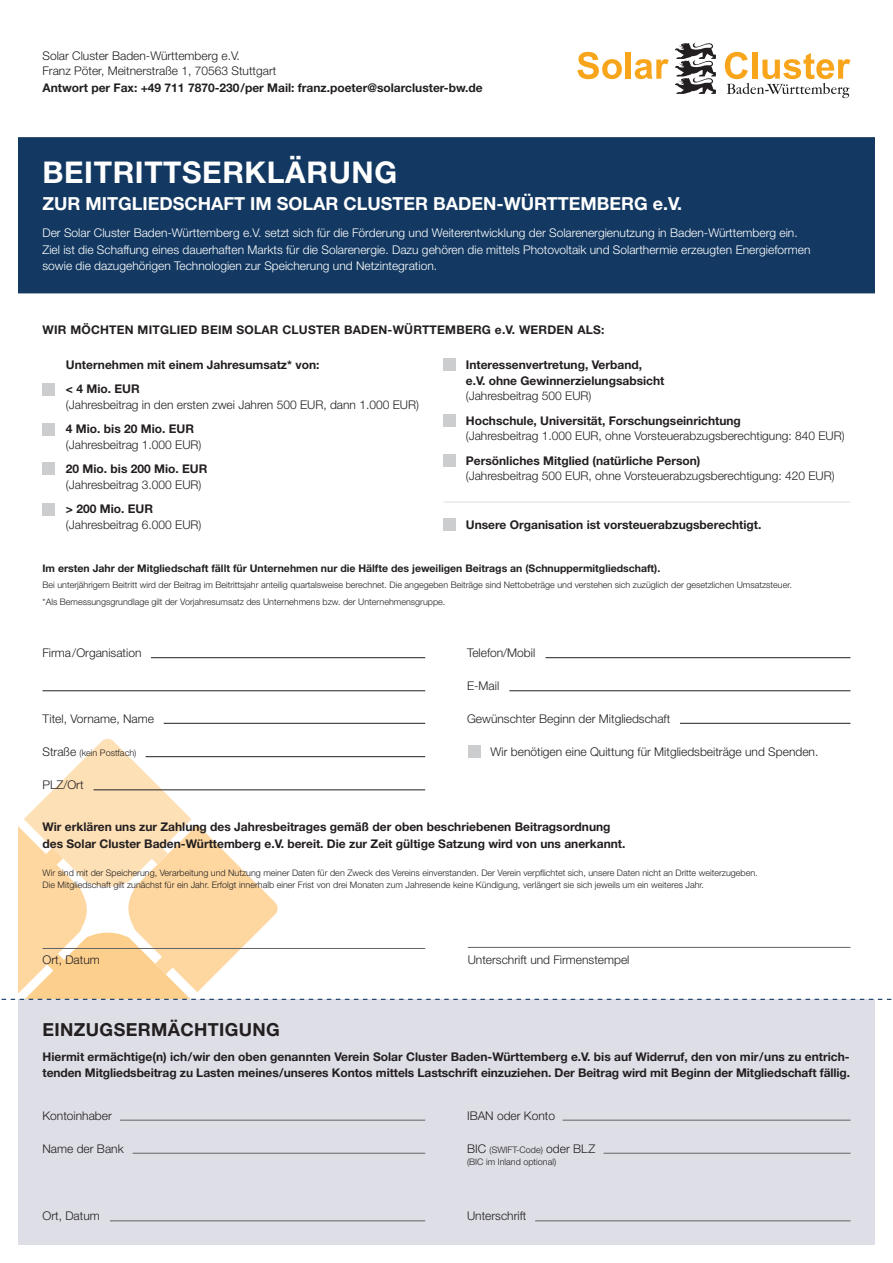
<style>
.page{position:relative;width:893px;height:1263px;background:#fff}
.page>*{position:absolute;margin:0;border:0;box-sizing:border-box;transform-origin:0 0}
.t1{font:700 30px "Helvetica Neue LT Pro";letter-spacing:.02em;color:#fff}
.t2{font:700 18px "Helvetica Neue LT Pro";color:#fff}
.t3{font:700 18px "Helvetica Neue LT Pro";letter-spacing:.02em;color:#231f20}
.t4{font:700 12px/16.5px "Helvetica Neue LT Pro";color:#231f20}
.t5{font:300 12px/15px "Helvetica Neue LT Pro";color:#231f20}
.t6{font:300 12px/16.5px "Helvetica Neue LT Pro";color:#fff}
.t7{font:700 12px "Helvetica Neue LT Pro";letter-spacing:.02em;color:#231f20}
.t8{font:700 10.5px "Helvetica Neue LT Pro";color:#231f20}
.t9{font:300 9px/12px "Helvetica Neue LT Pro";color:#231f20}
.s1{font-size:12px}
</style>
<div class="page">
<div style="left:0;top:999px;width:893px;height:264px;background:#dddee6"></div>
<div style="left:19px;top:137px;width:855px;height:156px;background:#133962"></div>
<svg style="left:577px;top:52px;width:45px;height:27px"></svg>
<div style="left:626px;top:52px;width:5px;height:27px;background:#f9a51b"></div>
<svg style="left:635px;top:59px;width:34px;height:20px"></svg>
<svg style="left:725px;top:52px;width:125px;height:46px"></svg>
<svg style="left:675px;top:43px;width:41px;height:51px"></svg>
<div style="left:443px;top:358px;width:13px;height:13px;background:#cccdcf"></div>
<div style="left:443px;top:414px;width:13px;height:13px;background:#cccdcf"></div>
<div style="left:443px;top:454px;width:13px;height:13px;background:#cccdcf"></div>
<div style="left:43px;top:383px;width:12px;height:13px;background:#cccdcf"></div>
<div style="left:43px;top:423px;width:12px;height:12px;background:#cccdcf"></div>
<div style="left:43px;top:462px;width:12px;height:13px;background:#cccdcf"></div>
<div style="left:43px;top:503px;width:12px;height:12px;background:#cccdcf"></div>
<div style="left:443px;top:518px;width:13px;height:13px;background:#cccdcf"></div>
<hr style="left:443px;top:502px;width:407px;height:1px;background:#dcdddf">
<div style="left:0;top:0;width:893px;height:1263px;border:18px solid #fff"></div>
<svg style="left:0;top:739px;width:893px;height:341px"></svg>
<hr style="left:110px;top:1220px;width:315px;height:1px;background:#636366">
<hr style="left:535px;top:1220px;width:315px;height:1px;background:#636366">
<hr style="left:133px;top:1153px;width:292px;height:1px;background:#636366">
<hr style="left:120px;top:1120px;width:305px;height:1px;background:#636366">
<hr style="left:563px;top:1120px;width:287px;height:1px;background:#636366">
<hr style="left:604px;top:1153px;width:246px;height:1px;background:#636366">
<div style="left:468px;top:745px;width:12px;height:13px;background:#cccdcf"></div>
<hr style="left:43px;top:690px;width:382px;height:1px;background:#231f20">
<hr style="left:151px;top:657px;width:274px;height:1px;background:#231f20">
<hr style="left:546px;top:657px;width:304px;height:1px;background:#231f20">
<hr style="left:509px;top:690px;width:341px;height:1px;background:#231f20">
<hr style="left:164px;top:723px;width:261px;height:1px;background:#231f20">
<hr style="left:146px;top:756px;width:279px;height:1px;background:#231f20">
<hr style="left:94px;top:789px;width:331px;height:1px;background:#231f20">
<hr style="left:680px;top:723px;width:170px;height:1px;background:#231f20">
<hr style="left:43px;top:948px;width:382px;height:1px;background:#636366">
<hr style="left:468px;top:947px;width:382px;height:1px;background:#636366">
<p class="t5" style="left:43px;top:48px;width:235px">Solar Cluster Baden-Württemberg e.V.<br>Franz Pöter, Meitnerstraße 1, 70563 Stuttgart</p>
<p class="t4" style="left:43px;top:79px;width:442px">Antwort per Fax: +49 711 7870-230/per Mail: franz.poeter@solarcluster-bw.de</p>
<h1 class="t1" style="left:43px;top:153px;width:356px">BEITRITTSERKLÄRUNG</h1>
<h2 class="t2" style="left:43px;top:192px;width:641px">ZUR MITGLIEDSCHAFT IM SOLAR CLUSTER BADEN-WÜRTTEMBERG e.V.</h2>
<p class="t6" style="left:43px;top:224px;width:769px">Der Solar Cluster Baden-Württemberg e.V. setzt sich für die Förderung und Weiterentwicklung der Solarenergienutzung in Baden-Württemberg ein.<br>Ziel ist die Schaffung eines dauerhaften Markts für die Solarenergie. Dazu gehören die mittels Photovoltaik und Solarthermie erzeugten Energieformen sowie die dazugehörigen Technologien zur Speicherung und Netzintegration.</p>
<p class="t7" style="left:43px;top:322px;width:563px">WIR MÖCHTEN MITGLIED BEIM SOLAR CLUSTER BADEN-WÜRTTEMBERG e.V. WERDEN ALS:</p>
<p class="t4" style="left:66px;top:352px;width:255px;line-height:24.3px">Unternehmen mit einem Jahresumsatz* von: &lt; 4 Mio. EUR</p>
<p class="t5" style="left:66px;top:397px;width:355px">(Jahresbeitrag in den ersten zwei Jahren 500 EUR, dann 1.000 EUR)</p>
<p class="t4" style="left:66px;top:420px;width:130px">4 Mio. bis 20 Mio. EUR</p>
<p class="t5" style="left:66px;top:437px;width:137px">(Jahresbeitrag 1.000 EUR)</p>
<p class="t4" style="left:66px;top:460px;width:143px">20 Mio. bis 200 Mio. EUR</p>
<p class="t5" style="left:66px;top:477px;width:137px">(Jahresbeitrag 3.000 EUR)</p>
<p class="t4" style="left:66px;top:500px;width:89px">&gt; 200 Mio. EUR</p>
<p class="t5" style="left:66px;top:517px;width:137px">(Jahresbeitrag 6.000 EUR)</p>
<p class="t4" style="left:466px;top:516px;width:297px">Unsere Organisation ist vorsteuerabzugsberechtigt.</p>
<p class="t4" style="left:466px;top:356px;width:200px;line-height:15.8px">Interessenvertretung, Verband, e.V. ohne Gewinnerzielungsabsicht</p>
<p class="t5" style="left:466px;top:388px;width:127px">(Jahresbeitrag 500 EUR)</p>
<p class="t4" style="left:466px;top:412px;width:277px">Hochschule, Universität, Forschungseinrichtung</p>
<p class="t5" style="left:466px;top:428px;width:380px">(Jahresbeitrag 1.000 EUR, ohne Vorsteuerabzugsberechtigung: 840 EUR)</p>
<p class="t4" style="left:466px;top:452px;width:236px">Persönliches Mitglied (natürliche Person)</p>
<p class="t5" style="left:466px;top:468px;width:370px">(Jahresbeitrag 500 EUR, ohne Vorsteuerabzugsberechtigung: 420 EUR)</p>
<p class="t8" style="left:43px;top:562px;width:619px">Im ersten Jahr der Mitgliedschaft fällt für Unternehmen nur die Hälfte des jeweiligen Beitrags an (Schnuppermitgliedschaft).</p>
<p class="t9" style="left:43px;top:577px;width:751px;line-height:16.2px">Bei unterjährigem Beitritt wird der Beitrag im Beitrittsjahr anteilig quartalsweise berechnet. Die angegeben Beiträge sind Nettobeträge und verstehen sich zuzüglich der gesetzlichen Umsatzsteuer. *Als Bemessungsgrundlage gilt der Vorjahresumsatz des Unternehmens bzw. der Unternehmensgruppe.</p>
<p class="t5" style="left:43px;top:645px;width:100px">Firma/Organisation</p>
<p class="t5" style="left:467px;top:645px;width:70px">Telefon/Mobil</p>
<p class="t5" style="left:467px;top:678px;width:34px">E-Mail</p>
<p class="t5" style="left:43px;top:711px;width:113px">Titel, Vorname, Name</p>
<p class="t5" style="left:467px;top:711px;width:205px">Gewünschter Beginn der Mitgliedschaft</p>
<p class="t9" style="left:43px;top:747px;width:95px"><span class="s1">Straße</span> (kein Postfach)</p>
<p class="t5" style="left:490px;top:744px;width:329px">Wir benötigen eine Quittung für Mitgliedsbeiträge und Spenden.</p>
<p class="t5" style="left:43px;top:777px;width:43px">PLZ/Ort</p>
<p class="t4" style="left:43px;top:818px;width:584px">Wir erklären uns zur Zahlung des Jahresbeitrages gemäß der oben beschriebenen Beitragsordnung des Solar Cluster Baden-Württemberg e.V. bereit. Die zur Zeit gültige Satzung wird von uns anerkannt.</p>
<p class="t9" style="left:43px;top:867px;width:717px">Wir sind mit der Speicherung, Verarbeitung und Nutzung meiner Daten für den Zweck des Vereins einverstanden. Der Verein verpflichtet sich, unsere Daten nicht an Dritte weiterzugeben.<br>Die Mitgliedschaft gilt zunächst für ein Jahr. Erfolgt innerhalb einer Frist von drei Monaten zum Jahresende keine Kündigung, verlängert sie sich jeweils um ein weiteres Jahr.</p>
<p class="t5" style="left:43px;top:952px;width:59px">Ort, Datum</p>
<p class="t5" style="left:468px;top:952px;width:163px">Unterschrift und Firmenstempel</p>
<h2 class="t3" style="left:43px;top:1018px;width:239px">EINZUGSERMÄCHTIGUNG</h2>
<p class="t4" style="left:43px;top:1048px;width:809px">Hiermit ermächtige(n) ich/wir den oben genannten Verein Solar Cluster Baden-Württemberg e.V. bis auf Widerruf, den von mir/uns zu entrich&shy;tenden Mitgliedsbeitrag zu Lasten meines/unseres Kontos mittels Lastschrift einzuziehen. Der Beitrag wird mit Beginn der Mitgliedschaft fällig.</p>
<p class="t5" style="left:43px;top:1108px;width:71px">Kontoinhaber</p>
<p class="t5" style="left:467px;top:1108px;width:90px">IBAN oder Konto</p>
<p class="t5" style="left:43px;top:1141px;width:83px">Name der Bank</p>
<p class="t9" style="left:467px;top:1143px;width:130px"><span class="s1">BIC</span> (SWIFT-Code) <span class="s1">oder BLZ </span>(BIC im Inland optional)</p>
<p class="t5" style="left:43px;top:1208px;width:59px">Ort, Datum</p>
<p class="t5" style="left:467px;top:1208px;width:61px">Unterschrift</p>
</div>
